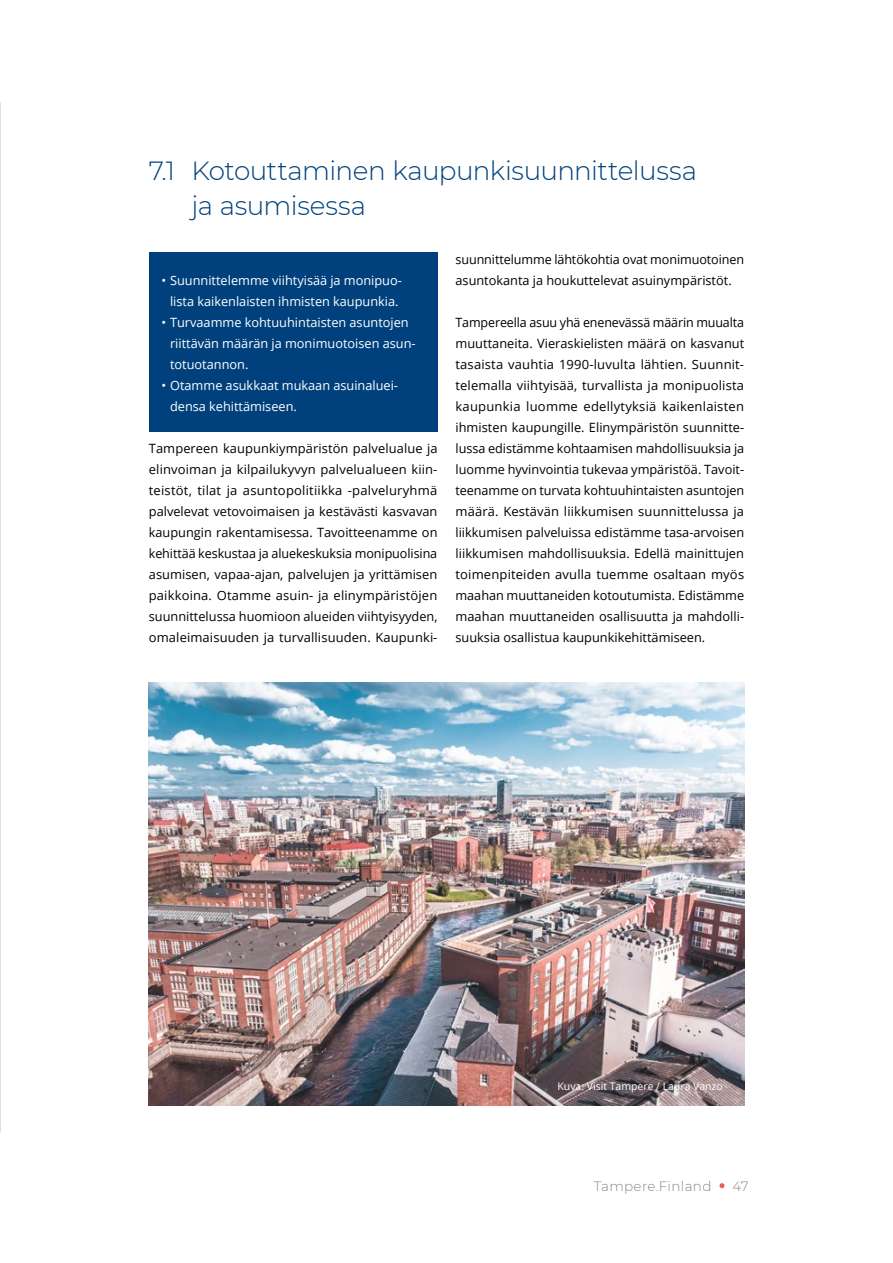
<style>
.page{position:relative;width:893px;height:1263px;background:#fff}
.page>*{position:absolute;margin:0;border:0;box-sizing:border-box;transform-origin:0 0}
.t1{font:300 26.25px/35.2px "Montserrat";letter-spacing:-.02em;color:#00417d}
.t2{font:300 13.5px "Montserrat";letter-spacing:.025em;color:#878787}
.t3{font:12.75px/21px "Open Sans";color:#000;text-align:justify}
.t4{font:12.75px/21px "Open Sans";color:#fff}
.t5{font:10.5px "Open Sans";color:#fff}
</style>
<div class="page">
<div style="left:149px;top:257px;width:288px;height:70px;background:#00417d"></div>
<div style="left:149px;top:299px;width:288px;height:91px;background:#00417d"></div>
<div style="left:149px;top:362px;width:288px;height:70px;background:#00417d"></div>
<img style="left:149px;top:682px;width:595px;height:424px">
<div style="left:149px;top:253px;width:288px;height:14px;background:#00417d"></div>
<svg style="left:719px;top:1183px;width:5px;height:5px"></svg>
<h1 class="t1" style="left:191px;top:152px;width:507px;text-indent:-42px">7.1 Kotouttaminen kaupunkisuunnittelussa ja asumisessa</h1>
<p class="t4" style="left:162px;top:270px;width:242px;text-align:center">• Suunnittelemme viihtyisää ja monipuo&shy;lista kaikenlaisten ihmisten kaupunkia.</p>
<p class="t4" style="left:170px;top:312px;width:247px;text-indent:-9px">• Turvaamme kohtuuhintaisten asuntojen riittävän määrän ja monimuotoisen asun&shy;totuotannon.</p>
<p class="t4" style="left:170px;top:375px;width:229px;text-indent:-9px">• Otamme asukkaat mukaan asuinaluei&shy;densa kehittämiseen.</p>
<p class="t3" style="left:149px;top:438px;width:290px">Tampereen kaupunkiympäristön palvelualue ja elinvoiman ja kilpailukyvyn palvelualueen kiin&shy;teistöt, tilat ja asuntopolitiikka -palveluryhmä palvelevat vetovoimaisen ja kestävästi kasvavan kaupungin rakentamisessa. Tavoitteenamme on kehittää keskustaa ja aluekeskuksia monipuolisina asumisen, vapaa-ajan, palvelujen ja yrittämisen paikkoina. Otamme asuin- ja elinympäristöjen suunnittelussa huomioon alueiden viihtyisyyden, omaleimaisuuden ja turvallisuuden. Kaupunki-</p>
<p class="t3" style="left:455px;top:249px;width:290px">suunnittelumme lähtökohtia ovat monimuotoinen asuntokanta ja houkuttelevat asuinympäristöt.</p>
<p class="t3" style="left:455px;top:312px;width:290px">Tampereella asuu yhä enenevässä määrin muualta muuttaneita. Vieraskielisten määrä on kasvanut tasaista vauhtia 1990-luvulta lähtien. Suunnit&shy;telemalla viihtyisää, turvallista ja monipuolista kaupunkia luomme edellytyksiä kaikenlaisten ihmisten kaupungille. Elinympäristön suunnitte&shy;lussa edistämme kohtaamisen mahdollisuuksia ja luomme hyvinvointia tukevaa ympäristöä. Tavoit&shy;teenamme on turvata kohtuuhintaisten asuntojen määrä. Kestävän liikkumisen suunnittelussa ja liikkumisen palveluissa edistämme tasa-arvoisen liikkumisen mahdollisuuksia. Edellä mainittujen toimenpiteiden avulla tuemme osaltaan myös maahan muuttaneiden kotoutumista. Edistämme maahan muuttaneiden osallisuutta ja mahdolli&shy;suuksia osallistua kaupunkikehittämiseen.</p>
<p class="t5" style="left:557px;top:1079px;width:167px">Kuva: Visit Tampere / Laura Vanzo</p>
<p class="t2" style="left:594px;top:1177px;width:119px">Tampere.Finland</p>
<p class="t2" style="left:732px;top:1177px;width:18px">47</p>
</div>
